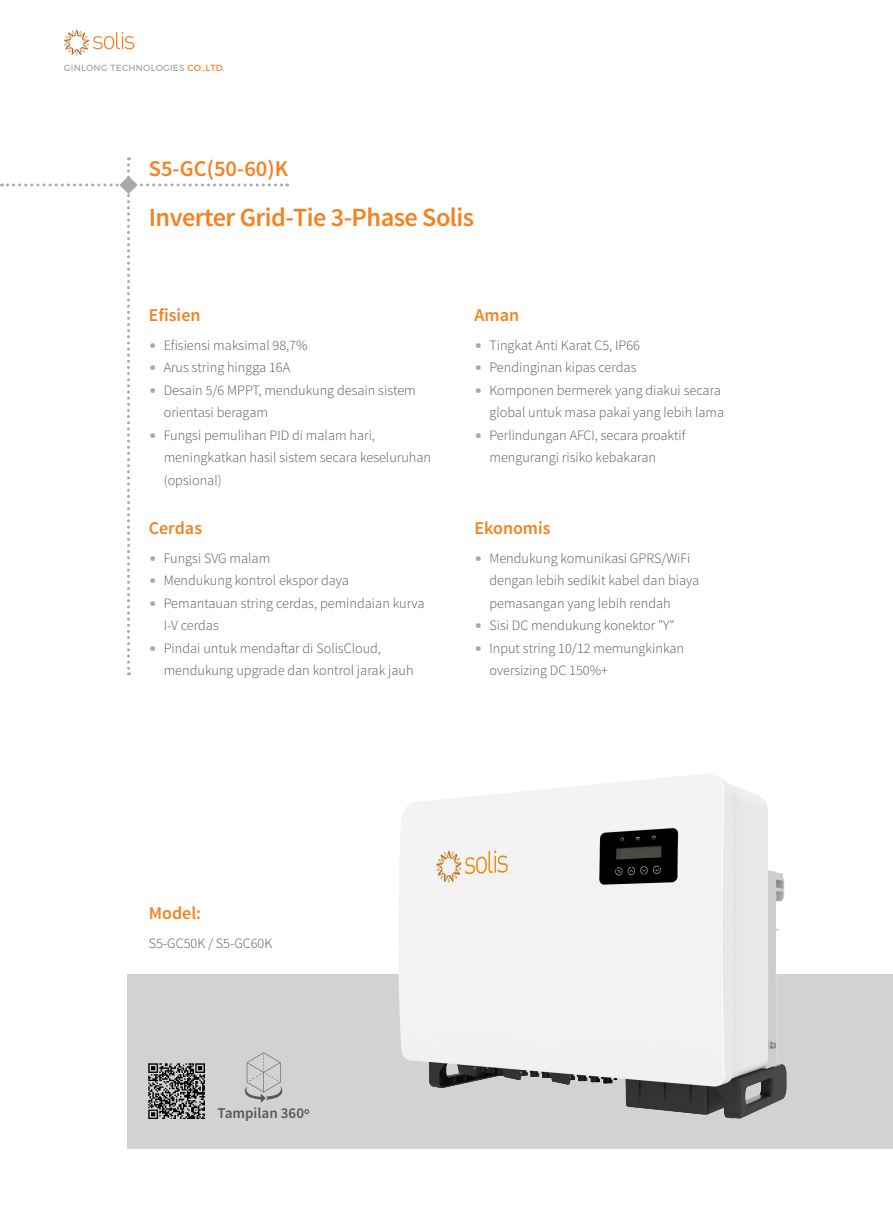
<style>
.page{position:relative;width:893px;height:1212px;background:#fff}
.page>*{position:absolute;margin:0;border:0;box-sizing:border-box;transform-origin:0 0}
.t1{font:600 26.25px "Source Sans Pro";letter-spacing:-.02em;color:#f58220}
.t2{font:600 22.5px "Source Sans Pro";color:#f58220}
.t3{font:600 18px "Source Sans Pro";color:#f58220}
.t4{font:600 15px "Source Sans Pro";color:#57585a}
.t5{font:300 14.25px/22.5px "Source Sans Pro";color:#57585a}
.t6{font:9px "Montserrat";letter-spacing:.025em;color:#a8a9ad}
.s1{color:#f58220}
.s2{color:#a8a9ad}
</style>
<div class="page">
<div style="left:128px;top:974px;width:765px;height:174px;background:#d1d2d4"></div>
<svg style="left:64px;top:30px;width:70px;height:25px"></svg>
<img style="left:398px;top:774px;width:389px;height:344px">
<img style="left:149px;top:1063px;width:55px;height:55px">
<svg style="left:245px;top:1052px;width:37px;height:51px"></svg>
<svg style="left:1px;top:157px;width:287px;height:518px"></svg>
<p class="t6" style="left:64px;top:63px;width:163px">GINLONG TECHNOLOGIES <span class="s1">CO.,LTD.</span></p>
<h2 class="t2" style="left:149px;top:154px;width:141px">S5-GC(50-60)K</h2>
<h1 class="t1" style="left:149px;top:201px;width:327px">Inverter Grid-Tie 3-Phase Solis</h1>
<p class="t3" style="left:149px;top:304px;width:53px">Efisien</p>
<p class="t5" style="left:149px;top:334px;width:160px"><span class="s2">•</span> Efisiensi maksimal 98,7%</p>
<p class="t5" style="left:149px;top:357px;width:143px"><span class="s2">•</span> Arus string hingga 16A</p>
<p class="t5" style="left:164px;top:379px;width:254px;text-indent:-15px"><span class="s2">•</span> Desain 5/6 MPPT, mendukung desain sistem orientasi beragam</p>
<p class="t5" style="left:164px;top:424px;width:269px;text-indent:-15px"><span class="s2">•</span> Fungsi pemulihan PID di malam hari, meningkatkan hasil sistem secara keseluruhan (opsional)</p>
<p class="t3" style="left:149px;top:517px;width:55px">Cerdas</p>
<p class="t5" style="left:149px;top:547px;width:123px"><span class="s2">•</span> Fungsi SVG malam</p>
<p class="t5" style="left:149px;top:569px;width:202px"><span class="s2">•</span> Mendukung kontrol ekspor daya</p>
<p class="t5" style="left:164px;top:592px;width:262px;text-indent:-15px"><span class="s2">•</span> Pemantauan string cerdas, pemindaian kurva<br>I-V cerdas</p>
<p class="t5" style="left:164px;top:637px;width:251px;text-indent:-15px"><span class="s2">•</span> Pindai untuk mendaftar di SolisCloud, mendukung upgrade dan kontrol jarak jauh</p>
<p class="t3" style="left:475px;top:304px;width:46px">Aman</p>
<p class="t5" style="left:475px;top:334px;width:167px"><span class="s2">•</span> Tingkat Anti Karat C5, IP66</p>
<p class="t5" style="left:475px;top:357px;width:163px"><span class="s2">•</span> Pendinginan kipas cerdas</p>
<p class="t5" style="left:475px;top:379px;width:251px;text-align:right"><span class="s2">•</span> Komponen bermerek yang diakui secara global untuk masa pakai yang lebih lama</p>
<p class="t5" style="left:489px;top:424px;width:198px;text-indent:-15px"><span class="s2">•</span> Perlindungan AFCI, secara proaktif mengurangi risiko kebakaran</p>
<p class="t3" style="left:475px;top:517px;width:78px">Ekonomis</p>
<p class="t5" style="left:489px;top:547px;width:211px;text-indent:-15px"><span class="s2">•</span> Mendukung komunikasi GPRS/WiFi dengan lebih sedikit kabel dan biaya pemasangan yang lebih rendah</p>
<p class="t5" style="left:475px;top:614px;width:202px"><span class="s2">•</span> Sisi DC mendukung konektor "Y"</p>
<p class="t5" style="left:489px;top:637px;width:196px;text-indent:-15px"><span class="s2">•</span> Input string 10/12 memungkinkan oversizing DC 150%+</p>
<p class="t3" style="left:149px;top:902px;width:54px">Model:</p>
<p class="t5" style="left:149px;top:932px;width:125px">S5-GC50K / S5-GC60K</p>
<p class="t4" style="left:218px;top:1104px;width:94px">Tampilan 360º</p>
</div>
